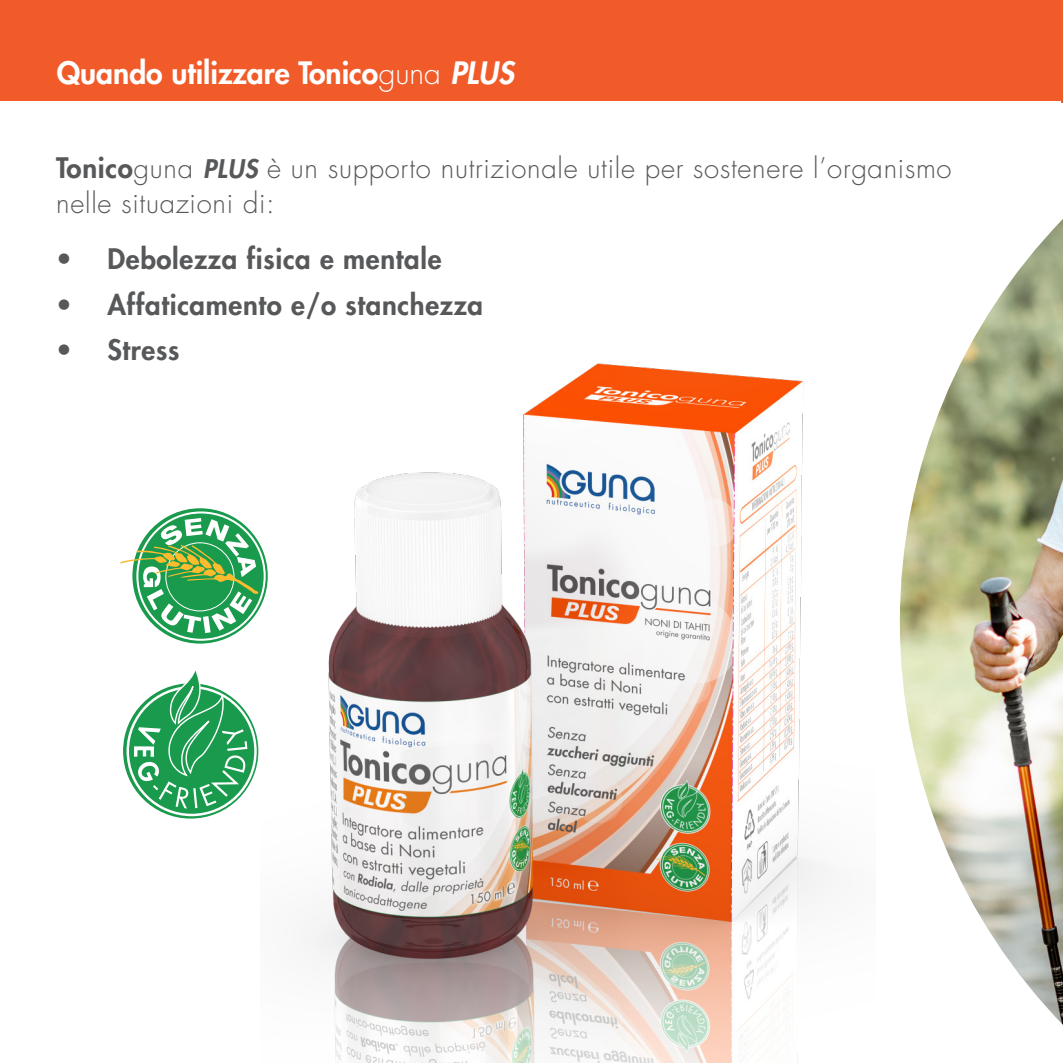
<style>
.page{position:relative;width:1063px;height:1063px;background:#fff}
.page>*{position:absolute;margin:0;border:0;box-sizing:border-box;transform-origin:0 0}
.t1{font:800 30px "Futura LT";color:#fff}
.t2{font:300 27.5px/35px "Futura LT";letter-spacing:.025em;color:#57585a}
.t3{font:800 27.5px "Futura LT";letter-spacing:.025em;color:#57585a}
.s1{font-weight:300}
.s2{font-style:italic}
.s3{font-weight:800}
.s4{font-weight:800;font-style:italic;font-size:25px}
</style>
<div class="page">
<svg style="left:122px;top:682px;width:138px;height:138px"></svg>
<svg style="left:128px;top:687px;width:127px;height:128px"></svg>
<svg style="left:134px;top:671px;width:113px;height:138px"></svg>
<svg style="left:120px;top:508px;width:141px;height:136px"></svg>
<div style="left:0;top:0;width:1063px;height:101px;background:#f15b2a"></div>
<img style="left:261px;top:363px;width:566px;height:700px">
<img style="left:900px;top:219px;width:163px;height:806px">
<p class="t1" style="left:57px;top:53px;width:459px">Quando utilizzare Tonico<span class="s1">guna</span> <span class="s2">PLUS</span></p>
<p class="t2" style="left:56px;top:151px;width:897px"><span class="s3">Tonico</span>guna <span class="s4">PLUS</span> è un supporto nutrizionale utile per sostenere l’organismo nelle situazioni di:</p>
<p class="t3" style="left:56px;top:241px;width:387px">• Debolezza fisica e mentale</p>
<p class="t3" style="left:56px;top:286px;width:428px">• Affaticamento e/o stanchezza</p>
<p class="t3" style="left:56px;top:332px;width:124px">• Stress</p>
</div>
